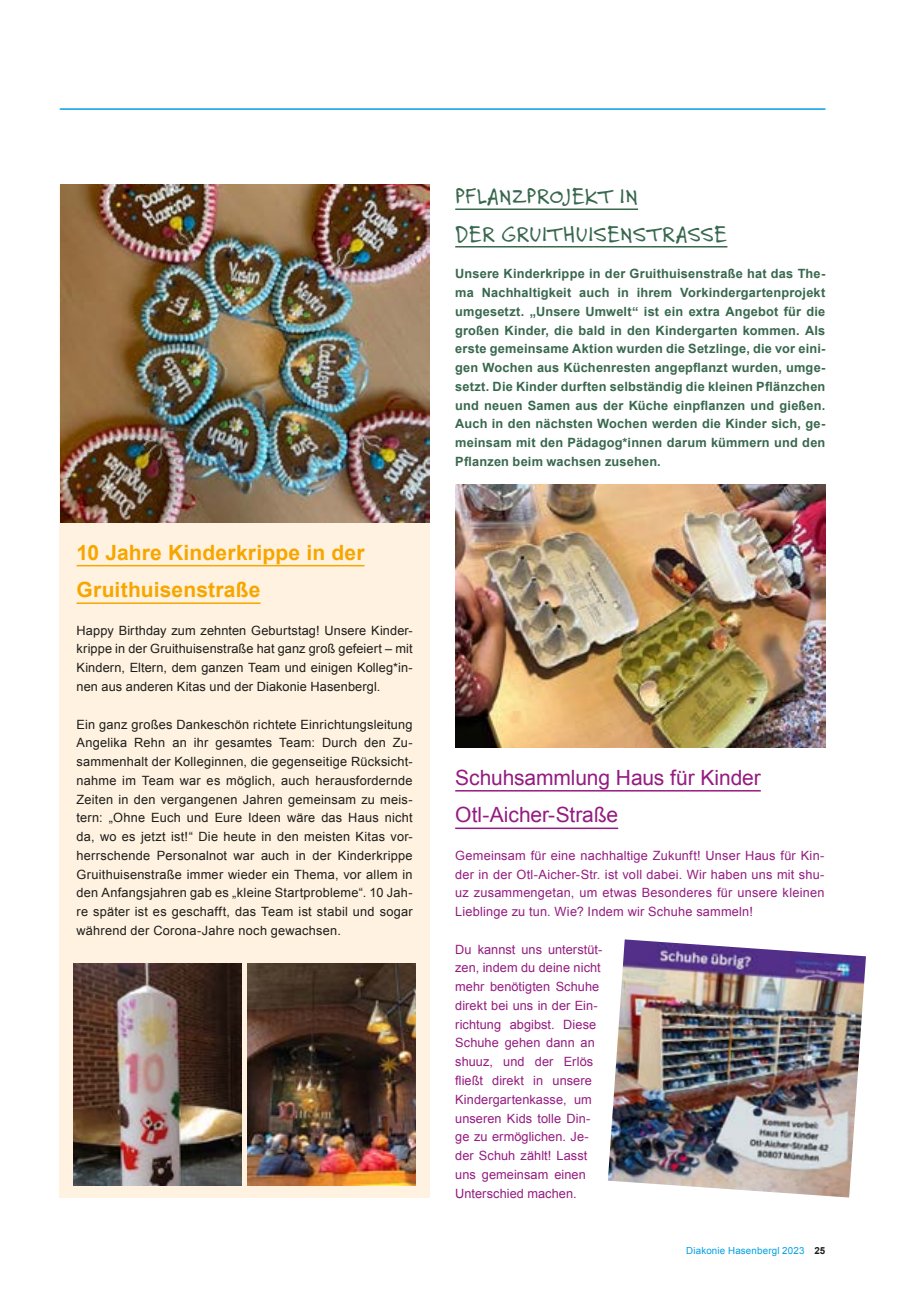
<style>
.page{position:relative;width:919px;height:1289px;background:#fff}
.page>*{position:absolute;margin:0;border:0;box-sizing:border-box;transform-origin:0 0}
.t1{font:24px/37.5px "Felt Tip";letter-spacing:.01em;color:#38684e}
.t2{font:21px/37.5px "Arial";letter-spacing:-.005em;color:#951b81}
.t3{font:700 21px/37.5px "Arial";letter-spacing:.01em;color:#f7a600}
.t4{font:12.75px/18.8px "Arial";letter-spacing:.015em;color:#1d1d1b;text-align:justify}
.t5{font:700 12.75px/18.8px "Arial";letter-spacing:.015em;color:#38684e;text-align:justify}
.t6{font:12.75px/18.8px "Arial";letter-spacing:.005em;color:#951b81;text-align:justify}
.t7{font:9.75px "Arial";letter-spacing:.02em;color:#009fe3}
.s1{font-weight:700;color:#1d1d1b}
</style>
<div class="page">
<img style="left:455px;top:484px;width:370px;height:263px">
<img style="left:608px;top:939px;width:257px;height:258px">
<hr style="left:60px;top:109px;width:765px;height:1px;background:#009fe3">
<hr style="left:455px;top:208px;width:183px;height:2px;background:#38684e">
<hr style="left:455px;top:246px;width:272px;height:1px;background:#38684e">
<div style="left:60px;top:185px;width:369px;height:1012px;background:#fff2e0"></div>
<hr style="left:77px;top:565px;width:287px;height:1px;background:#f7a600">
<hr style="left:77px;top:602px;width:183px;height:2px;background:#f7a600">
<img style="left:60px;top:185px;width:369px;height:337px">
<img style="left:248px;top:963px;width:168px;height:221px">
<img style="left:73px;top:963px;width:168px;height:221px">
<hr style="left:455px;top:790px;width:305px;height:1px;background:#951b81">
<hr style="left:455px;top:827px;width:163px;height:2px;background:#951b81">
<h2 class="t3" style="left:77px;top:534px;width:289px">10 Jahre Kinderkrippe in der<br>Gruithuisenstraße</h2>
<p class="t4" style="left:77px;top:621px;width:337px">Happy Birthday zum zehnten Geburtstag! Unsere Kinder&shy;krippe in der Gruithuisenstraße hat ganz groß gefeiert – mit Kindern, Eltern, dem ganzen Team und einigen Kolleg*in&shy;nen aus anderen Kitas und der Diakonie Hasenbergl.</p>
<p class="t4" style="left:77px;top:714px;width:337px">Ein ganz großes Dankeschön richtete Einrichtungsleitung Angelika Rehn an ihr gesamtes Team: Durch den Zu&shy;sammenhalt der Kolleginnen, die gegenseitige Rücksicht&shy;nahme im Team war es möglich, auch herausfordernde Zeiten in den vergangenen Jahren gemeinsam zu meis&shy;tern: „Ohne Euch und Eure Ideen wäre das Haus nicht da, wo es jetzt ist!“ Die heute in den meisten Kitas vor&shy;herrschende Personalnot war auch in der Kinderkrippe Gruithuisenstraße immer wieder ein Thema, vor allem in den Anfangsjahren gab es „kleine Startprobleme“. 10 Jah&shy;re später ist es geschafft, das Team ist stabil und sogar während der Corona-Jahre noch gewachsen.</p>
<h1 class="t1" style="left:455px;top:177px;width:274px">PFLANZPROJEKT IN<br>DER GRUITHUISENSTRASSE</h1>
<p class="t5" style="left:455px;top:265px;width:371px">Unsere Kinderkrippe in der Gruithuisenstraße hat das The&shy;ma Nachhaltigkeit auch in ihrem Vorkindergartenprojekt umgesetzt. „Unsere Umwelt“ ist ein extra Angebot für die großen Kinder, die bald in den Kindergarten kommen. Als erste gemeinsame Aktion wurden die Setzlinge, die vor eini&shy;gen Wochen aus Küchenresten angepflanzt wurden, umge&shy;setzt. Die Kinder durften selbständig die kleinen Pflänzchen und neuen Samen aus der Küche einpflanzen und gießen.<br>Auch in den nächsten Wochen werden die Kinder sich, ge&shy;meinsam mit den Pädagog*innen darum kümmern und den Pflanzen beim wachsen zusehen.</p>
<h2 class="t2" style="left:455px;top:758px;width:307px">Schuhsammlung Haus für Kinder<br>Otl-Aicher-Straße</h2>
<p class="t6" style="left:455px;top:846px;width:370px">Gemeinsam für eine nachhaltige Zukunft! Unser Haus für Kin&shy;der in der Otl-Aicher-Str. ist voll dabei. Wir haben uns mit shu&shy;uz zusammengetan, um etwas Besonderes für unsere kleinen Lieblinge zu tun. Wie? Indem wir Schuhe sammeln!</p>
<p class="t6" style="left:455px;top:939px;width:148px;text-align:left">Du kannst uns unterstüt&shy;zen, indem du deine nicht mehr benötigten Schuhe direkt bei uns in der Ein&shy;richtung abgibst. Diese<br>Schuhe gehen dann an shuuz, und der Erlös fließt direkt in unsere<br>Kindergartenkasse, um unseren Kids tolle Din&shy;ge zu ermöglichen. Je&shy;der Schuh zählt! Lasst uns gemeinsam einen<br>Unterschied machen.</p>
<p class="t7" style="left:686px;top:1243px;width:141px">Diakonie Hasenbergl 2023 <span class="s1">25</span></p>
</div>
